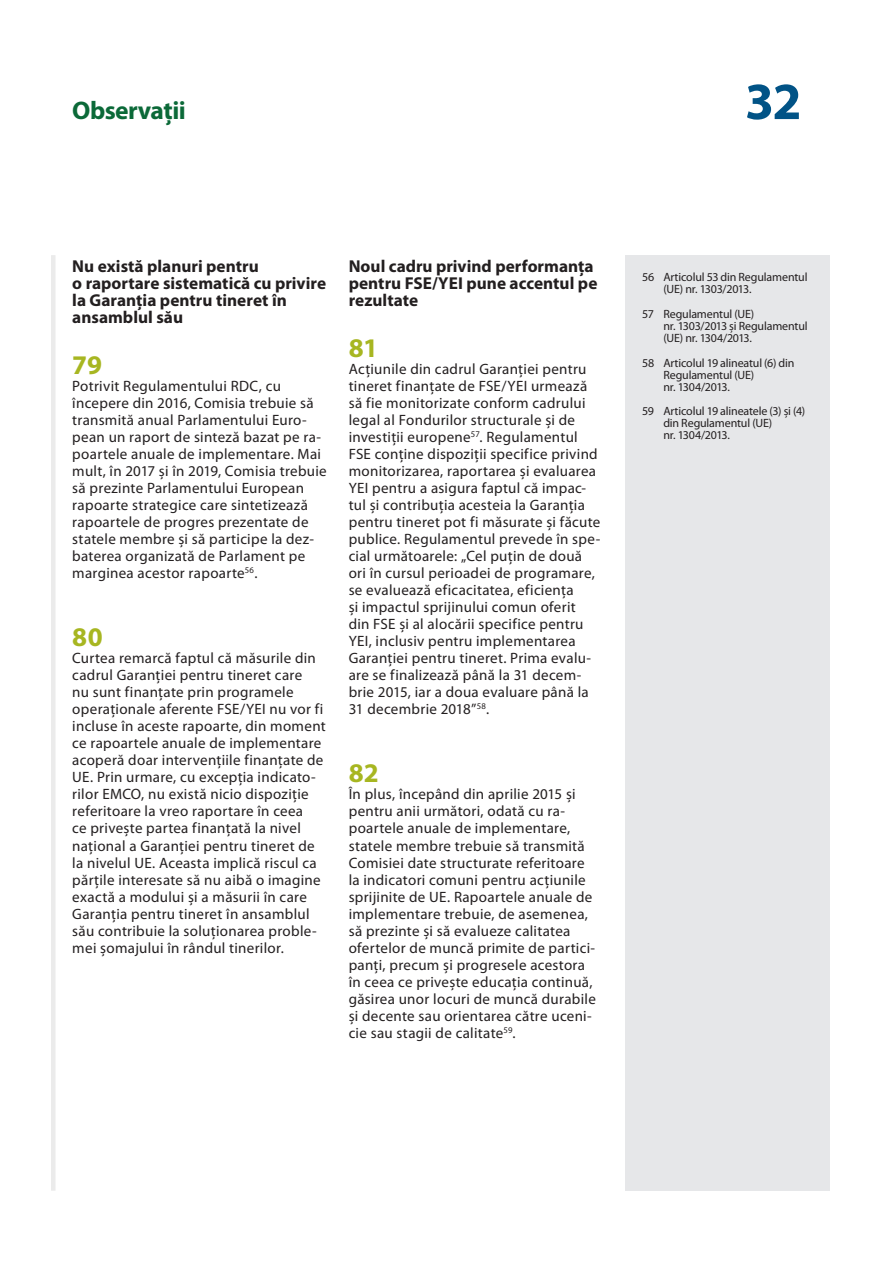
<style>
.page{position:relative;width:893px;height:1263px;background:#fff}
.page>*{position:absolute;margin:0;border:0;box-sizing:border-box;transform-origin:0 0}
.t1{font:700 52.5px "Myriad Pro";color:#015386}
.E_05_-_CHAP__1__TEXT{font:700 27px "Myriad Pro";letter-spacing:.005em;color:#a7b621}
.t2{font:700 25.5px "Myriad Pro";letter-spacing:-.025em;color:#0b6938}
.E_04_-_CHAP__TITRE_B{font:700 17.25px/17px "Myriad Pro";color:#231f20}
.E_05_-_CHAP__1__TEXT-2{font:15px/17px "Myriad Pro";letter-spacing:.02em;color:#231f20}
.E_08_-_CHAP__FOOTNOT{font:12px/12px "Myriad Pro";letter-spacing:-.015em;color:#231f20}
</style>
<div class="page">
<div style="left:51px;top:255px;width:5px;height:936px;background:#ebebeb"></div>
<div style="left:625px;top:255px;width:204px;height:936px;background:#e6e7e9"></div>
<h3 class="t2" style="left:72px;top:94px;width:115px">Observații</h3>
<h1 class="t1" style="left:745px;top:67px;width:58px">32</h1>
<p class="E_04_-_CHAP__TITRE_B" style="left:72px;top:257px;width:255px">Nu există planuri pentru<br>o raportare sistematică cu privire la Garanția pentru tineret în ansamblul său</p>
<p class="E_05_-_CHAP__1__TEXT" style="left:72px;top:347px;width:31px">79</p>
<p class="E_05_-_CHAP__1__TEXT-2" style="left:72px;top:377px;width:256px">Potrivit Regulamentului RDC, cu începere din 2016, Comisia trebuie să transmită anual Parlamentului Euro‑ pean un raport de sinteză bazat pe ra‑ poartele anuale de implementare. Mai mult, în 2017 și în 2019, Comisia trebuie să prezinte Parlamentului European rapoarte strategice care sintetizează rapoartele de progres prezentate de statele membre și să participe la dez‑ baterea organizată de Parlament pe marginea acestor rapoarte<sup>56</sup>.</p>
<p class="E_05_-_CHAP__1__TEXT" style="left:72px;top:620px;width:32px">80</p>
<p class="E_05_-_CHAP__1__TEXT-2" style="left:72px;top:650px;width:255px">Curtea remarcă faptul că măsurile din cadrul Garanției pentru tineret care<br>nu sunt finanțate prin programele operaționale aferente FSE/YEI nu vor fi incluse în aceste rapoarte, din moment ce rapoartele anuale de implementare acoperă doar intervențiile finanțate de UE. Prin urmare, cu excepția indicato‑ rilor EMCO, nu există nicio dispoziție referitoare la vreo raportare în ceea<br>ce privește partea finanțată la nivel național a Garanției pentru tineret de la nivelul UE. Aceasta implică riscul ca părțile interesate să nu aibă o imagine exactă a modului și a măsurii în care Garanția pentru tineret în ansamblul său contribuie la soluționarea proble‑ mei șomajului în rândul tinerilor.</p>
<p class="E_04_-_CHAP__TITRE_B" style="left:349px;top:257px;width:250px">Noul cadru privind performanța pentru FSE/YEI pune accentul pe rezultate</p>
<p class="E_05_-_CHAP__1__TEXT" style="left:349px;top:330px;width:31px">81</p>
<p class="E_05_-_CHAP__1__TEXT-2" style="left:349px;top:360px;width:253px">Acțiunile din cadrul Garanției pentru tineret finanțate de FSE/YEI urmează să fie monitorizate conform cadrului legal al Fondurilor structurale și de investiții europene<sup>57</sup>. Regulamentul FSE conține dispoziții specifice privind monitorizarea, raportarea și evaluarea YEI pentru a asigura faptul că impac‑ tul și contribuția acesteia la Garanția pentru tineret pot fi măsurate și făcute publice. Regulamentul prevede în spe‑ cial următoarele: „Cel puțin de două ori în cursul perioadei de programare, se evaluează eficacitatea, eficiența<br>și impactul sprijinului comun oferit<br>din FSE și al alocării specifice pentru YEI, inclusiv pentru implementarea Garanției pentru tineret. Prima evalu‑ are se finalizează până la 31 decem‑ brie 2015, iar a doua evaluare până la 31 decembrie 2018”<sup>58</sup>.</p>
<p class="E_05_-_CHAP__1__TEXT" style="left:349px;top:756px;width:32px">82</p>
<p class="E_05_-_CHAP__1__TEXT-2" style="left:349px;top:786px;width:249px">În plus, începând din aprilie 2015 și pentru anii următori, odată cu ra‑ poartele anuale de implementare, statele membre trebuie să transmită Comisiei date structurate referitoare la indicatori comuni pentru acțiunile sprijinite de UE. Rapoartele anuale de implementare trebuie, de asemenea, să prezinte și să evalueze calitatea ofertelor de muncă primite de partici‑ panți, precum și progresele acestora în ceea ce privește educația continuă, găsirea unor locuri de muncă durabile și decente sau orientarea către uceni‑ cie sau stagii de calitate<sup>59</sup>.</p>
<p class="E_08_-_CHAP__FOOTNOT" style="left:663px;top:271px;width:146px;text-indent:-21px">56 Articolul 53 din Regulamentul (UE) nr. 1303/2013.</p>
<p class="E_08_-_CHAP__FOOTNOT" style="left:663px;top:308px;width:146px;text-indent:-21px">57 Regulamentul (UE)<br>nr. 1303/2013 și Regulamentul (UE) nr. 1304/2013.</p>
<p class="E_08_-_CHAP__FOOTNOT" style="left:663px;top:356px;width:133px;text-indent:-21px">58 Articolul 19 alineatul (6) din<br>Regulamentul (UE)<br>nr. 1304/2013.</p>
<p class="E_08_-_CHAP__FOOTNOT" style="left:663px;top:405px;width:143px;text-indent:-21px">59 Articolul 19 alineatele (3) și (4) din Regulamentul (UE)<br>nr. 1304/2013.</p>
</div>
